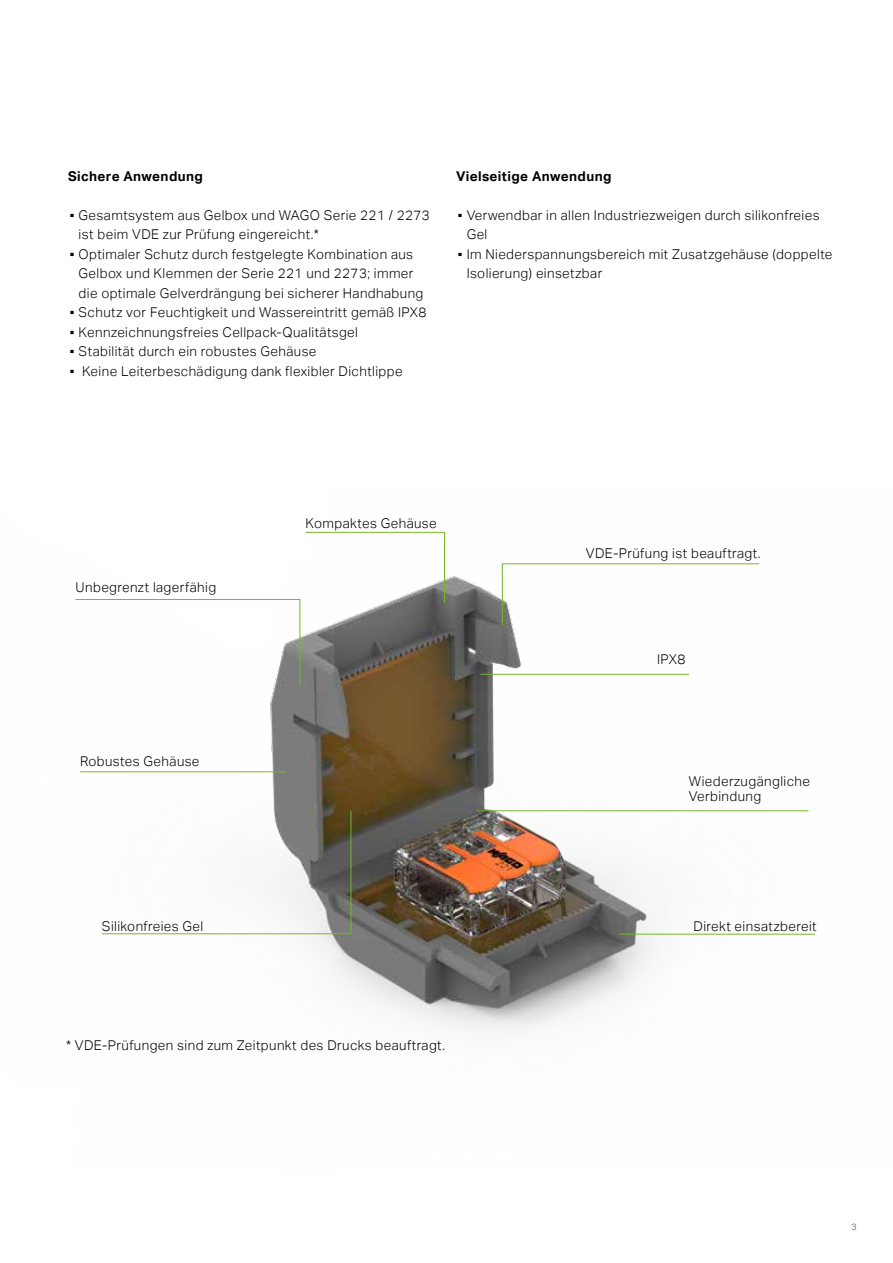
<style>
.page{position:relative;width:893px;height:1263px;background:#fff}
.page>*{position:absolute;margin:0;border:0;box-sizing:border-box;transform-origin:0 0}
.t1{font:300 13.5px/19.5px "Aktiv Grotesk";letter-spacing:.03em;color:#000}
.t2{font:700 13.5px "Aktiv Grotesk";letter-spacing:.03em;color:#000}
.t3{font:300 9px "Aktiv Grotesk";color:#575462}
</style>
<div class="page">
<img style="left:80px;top:531px;width:736px;height:500px">
<svg style="left:75px;top:532px;width:370px;height:154px"></svg>
<svg style="left:502px;top:563px;width:258px;height:63px"></svg>
<hr style="left:480px;top:674px;width:209px;height:1px;background:#76b82a">
<hr style="left:80px;top:771px;width:206px;height:1px;background:#76b82a">
<svg style="left:101px;top:810px;width:251px;height:124px"></svg>
<hr style="left:477px;top:810px;width:331px;height:1px;background:#76b82a">
<hr style="left:619px;top:934px;width:196px;height:1px;background:#76b82a">
<p class="t2" style="left:68px;top:168px;width:136px">Sichere Anwendung</p>
<p class="t1" style="left:79px;top:205px;width:353px;text-indent:-11px">▪ Gesamtsystem aus Gelbox und WAGO Serie 221 / 2273 ist beim VDE zur Prüfung eingereicht.*</p>
<p class="t1" style="left:79px;top:244px;width:346px;text-indent:-11px">▪ Optimaler Schutz durch festgelegte Kombination aus<br>Gelbox und Klemmen der Serie 221 und 2273; immer die optimale Gelverdrängung bei sicherer Handhabung</p>
<p class="t1" style="left:68px;top:303px;width:360px">▪ Schutz vor Feuchtigkeit und Wassereintritt gemäß IPX8</p>
<p class="t1" style="left:68px;top:322px;width:291px">▪ Kennzeichnungsfreies Cellpack-Qualitätsgel</p>
<p class="t1" style="left:68px;top:342px;width:250px">▪ Stabilität durch ein robustes Gehäuse</p>
<p class="t1" style="left:68px;top:361px;width:336px">▪ Keine Leiterbeschädigung dank flexibler Dichtlippe</p>
<p class="t2" style="left:456px;top:168px;width:157px">Vielseitige Anwendung</p>
<p class="t1" style="left:467px;top:205px;width:354px;text-indent:-11px">▪ Verwendbar in allen Industriezweigen durch silikonfreies<br>Gel</p>
<p class="t1" style="left:467px;top:244px;width:367px;text-indent:-11px">▪ Im Niederspannungsbereich mit Zusatzgehäuse (doppelte<br>Isolierung) einsetzbar</p>
<p class="t1" style="left:76px;top:578px;width:142px">Unbegrenzt lagerfähig</p>
<p class="t1" style="left:80px;top:752px;width:121px">Robustes Gehäuse</p>
<p class="t1" style="left:102px;top:917px;width:103px">Silikonfreies Gel</p>
<p class="t1" style="left:306px;top:513px;width:133px">Kompaktes Gehäuse</p>
<p class="t1" style="left:66px;top:1035px;width:381px">* VDE-Prüfungen sind zum Zeitpunkt des Drucks beauftragt.</p>
<p class="t1" style="left:586px;top:543px;width:176px">VDE-Prüfung ist beauftragt.</p>
<p class="t1" style="left:657px;top:650px;width:30px">IPX8</p>
<p class="t1" style="left:689px;top:773px;width:123px;line-height:15.8px">Wiederzugängliche<br>Verbindung</p>
<p class="t1" style="left:694px;top:917px;width:125px">Direkt einsatzbereit</p>
<p class="t3" style="left:851px;top:1221px;width:7px">3</p>
</div>
